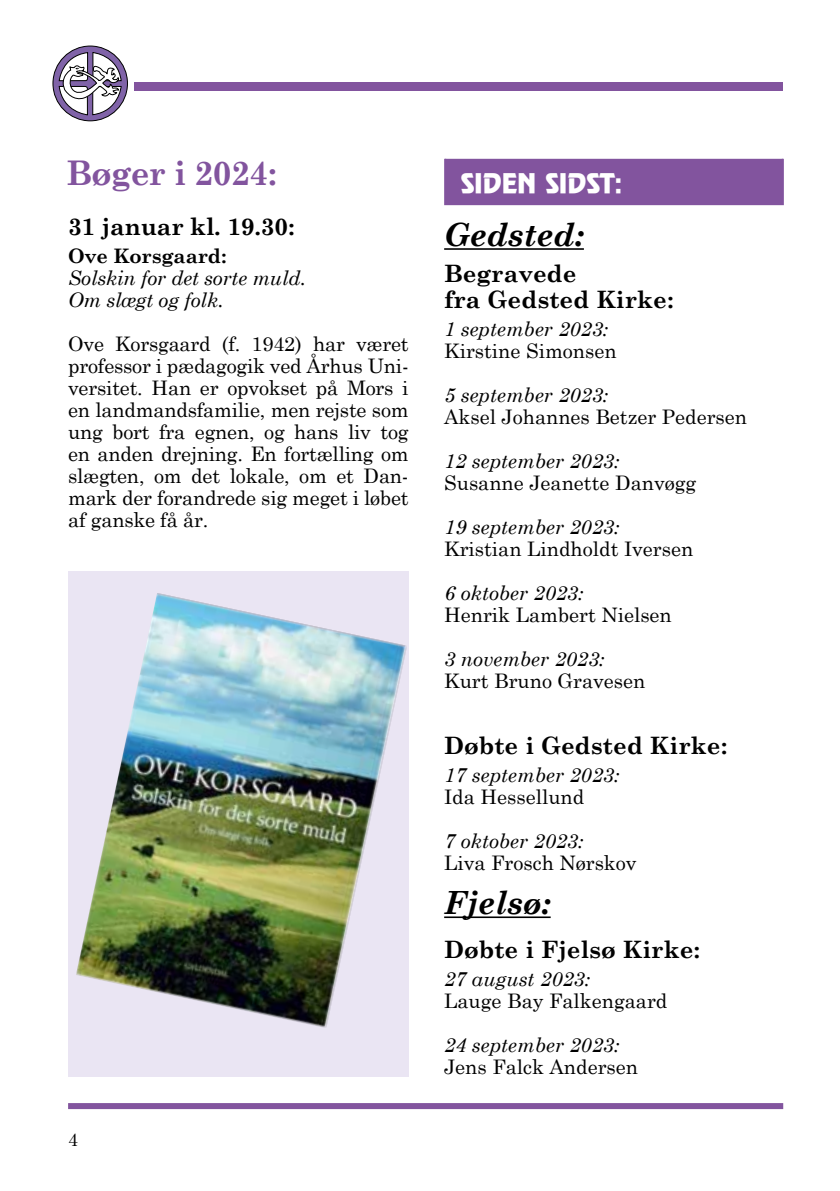
<style>
.page{position:relative;width:840px;height:1191px;background:#fff}
.page>*{position:absolute;margin:0;border:0;box-sizing:border-box;transform-origin:0 0}
.t1{font:700 34px "Century Schoolbook";letter-spacing:-.02em;color:#82549e}
.t2{font:italic 700 32px "Century Schoolbook";color:#000}
.t3{font:700 24px/26px "Century Schoolbook";color:#000}
.t4{font:24px "Revue Plain 001000";color:#fff}
.t5{font:20px/22px "Century Schoolbook";color:#000;text-align:justify}
.t6{font:italic 20px/22px "Century Schoolbook";color:#000}
.t7{font:700 20px "Century Schoolbook";letter-spacing:-.01em;color:#000}
.t8{font:18px "Century Schoolbook";color:#000}
</style>
<div class="page">
<div style="left:53px;top:46px;width:74px;height:75px;background:#8063a8;border-radius:50%"></div>
<div style="left:53px;top:46px;width:75px;height:75px;border:1px solid #000;border-radius:50%"></div>
<svg style="left:58px;top:52px;width:64px;height:63px"></svg>
<div style="left:134px;top:82px;width:648px;height:8px;background:#82549e"></div>
<div style="left:68px;top:1103px;width:714px;height:6px;background:#82549e"></div>
<div style="left:444px;top:158px;width:339px;height:47px;background:#82549e;border:2px solid #82549e"></div>
<hr style="left:444px;top:248px;width:139px;height:2px;background:#000">
<hr style="left:444px;top:916px;width:106px;height:2px;background:#000">
<div style="left:68px;top:571px;width:340px;height:506px;background:#eae5f3"></div>
<img style="left:76px;top:584px;width:333px;height:446px">
<h1 class="t1" style="left:67px;top:152px;width:212px">Bøger i 2024:</h1>
<p class="t3" style="left:68px;top:213px;width:228px">31 januar kl. 19.30:</p>
<p class="t7" style="left:68px;top:243px;width:160px">Ove Korsgaard:</p>
<p class="t6" style="left:68px;top:266px;width:239px">Solskin for det sorte muld.<br>Om slægt og folk.</p>
<p class="t5" style="left:68px;top:332px;width:342px">Ove Korsgaard (f. 1942) har været professor i pædagogik ved Århus Uni&shy;versitet. Han er opvokset på Mors i en landmandsfamilie, men rejste som ung bort fra egnen, og hans liv tog en anden drejning. En fortælling om slægten, om det lokale, om et Dan&shy;mark der forandrede sig meget i løbet af ganske få år.</p>
<p class="t8" style="left:68px;top:1128px;width:12px">4</p>
<p class="t4" style="left:460px;top:167px;width:162px">SIDEN SIDST:</p>
<h2 class="t2" style="left:444px;top:214px;width:141px">Gedsted:</h2>
<p class="t3" style="left:444px;top:260px;width:231px">Begravede<br>fra Gedsted Kirke:</p>
<p class="t6" style="left:444px;top:317px;width:166px">1 september 2023:</p>
<p class="t5" style="left:444px;top:339px;width:174px">Kirstine Simonsen</p>
<p class="t6" style="left:444px;top:383px;width:166px">5 september 2023:</p>
<p class="t5" style="left:444px;top:405px;width:304px">Aksel Johannes Betzer Pedersen</p>
<p class="t6" style="left:444px;top:449px;width:177px">12 september 2023:</p>
<p class="t5" style="left:444px;top:471px;width:253px">Susanne Jeanette Danvøgg</p>
<p class="t6" style="left:444px;top:515px;width:177px">19 september 2023:</p>
<p class="t5" style="left:444px;top:537px;width:250px">Kristian Lindholdt Iversen</p>
<p class="t6" style="left:444px;top:581px;width:141px">6 oktober 2023:</p>
<p class="t5" style="left:444px;top:603px;width:229px">Henrik Lambert Nielsen</p>
<p class="t6" style="left:444px;top:647px;width:162px">3 november 2023:</p>
<p class="t5" style="left:444px;top:669px;width:203px">Kurt Bruno Gravesen</p>
<p class="t3" style="left:444px;top:732px;width:284px">Døbte i Gedsted Kirke:</p>
<p class="t6" style="left:444px;top:763px;width:177px">17 september 2023:</p>
<p class="t5" style="left:444px;top:785px;width:141px">Ida Hessellund</p>
<p class="t6" style="left:444px;top:829px;width:141px">7 oktober 2023:</p>
<p class="t5" style="left:444px;top:851px;width:194px">Liva Frosch Nørskov</p>
<h2 class="t2" style="left:444px;top:882px;width:108px">Fjelsø:</h2>
<p class="t3" style="left:444px;top:936px;width:257px">Døbte i Fjelsø Kirke:</p>
<p class="t6" style="left:444px;top:967px;width:147px">27 august 2023:</p>
<p class="t5" style="left:444px;top:989px;width:225px">Lauge Bay Falkengaard</p>
<p class="t6" style="left:444px;top:1033px;width:177px">24 september 2023:</p>
<p class="t5" style="left:444px;top:1055px;width:195px">Jens Falck Andersen</p>
</div>
